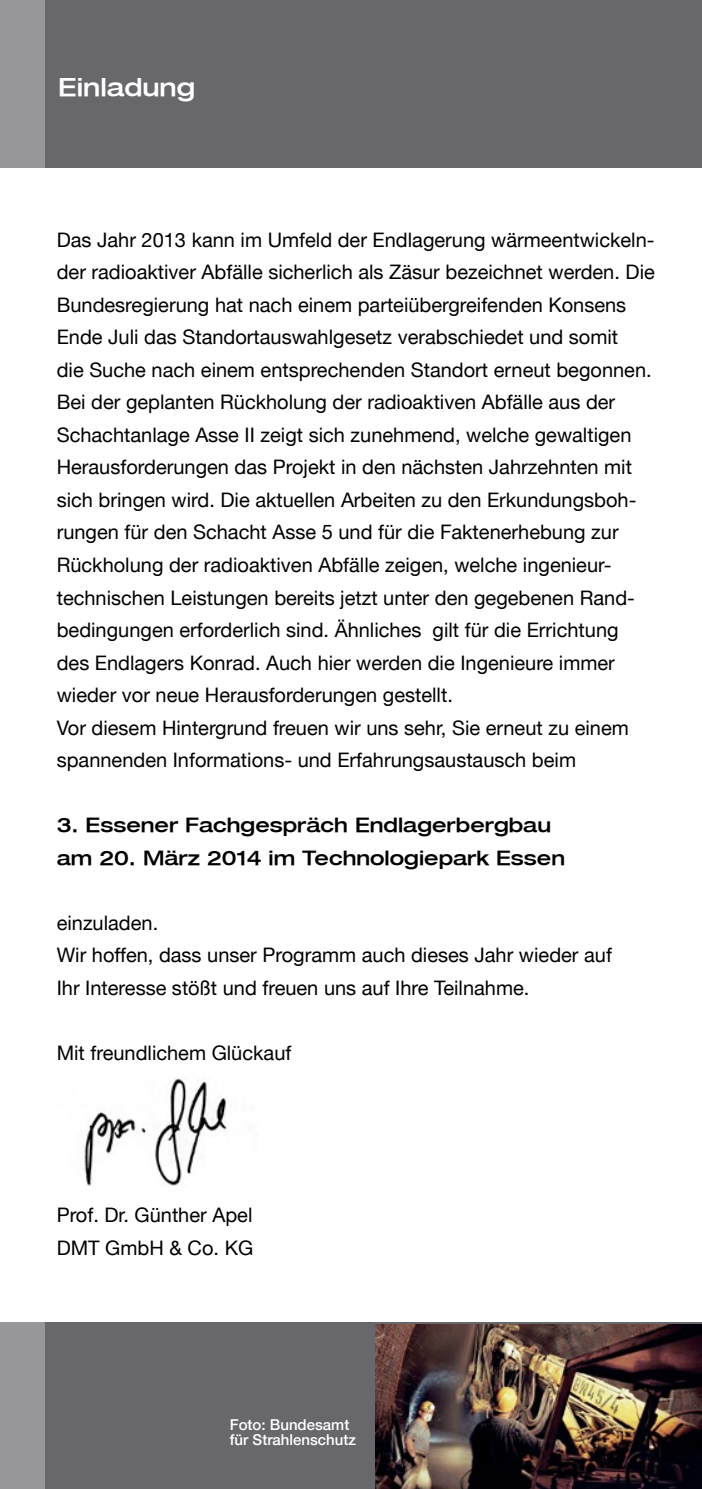
<style>
.page{position:relative;width:702px;height:1489px;background:#fff}
.page>*{position:absolute;margin:0;border:0;box-sizing:border-box;transform-origin:0 0}
.t1{font:500 expanded 25px "Helvetica Neue LT";color:#fff}
.t2{font:20px/32.5px "Helvetica Neue LT";color:#000}
.t3{font:500 expanded 20px/32.5px "Helvetica Neue LT";color:#000}
.t4{font:500 15px/15px "Helvetica Neue LT";color:#fff}
</style>
<div class="page">
<div style="left:42px;top:0;width:660px;height:168px;background:#68676c"></div>
<div style="left:0;top:1322px;width:702px;height:166px;background:#68676c"></div>
<div style="left:0;top:1322px;width:45px;height:166px;background:#98989c"></div>
<img style="left:84px;top:1078px;width:143px;height:108px">
<img style="left:376px;top:1324px;width:326px;height:164px">
<div style="left:0;top:0;width:45px;height:168px;background:#98989c"></div>
<p class="t1" style="left:58px;top:71px;width:139px">Einladung</p>
<p class="t2" style="left:57px;top:223px;width:599px">Das Jahr 2013 kann im Umfeld der Endlagerung wärmeentwickeln&shy;der radioaktiver Abfälle sicherlich als Zäsur bezeichnet werden. Die Bundesregierung hat nach einem parteiübergreifenden Konsens Ende Juli das Standortauswahlgesetz verabschiedet und somit<br>die Suche nach einem entsprechenden Standort erneut begonnen.<br>Bei der geplanten Rückholung der radioaktiven Abfälle aus der Schachtanlage Asse II zeigt sich zunehmend, welche gewaltigen Herausforderungen das Projekt in den nächsten Jahrzehnten mit sich bringen wird. Die aktuellen Arbeiten zu den Erkundungsboh&shy;rungen für den Schacht Asse 5 und für die Faktenerhebung zur Rückholung der radioaktiven Abfälle zeigen, welche ingenieur&shy;technischen Leistungen bereits jetzt unter den gegebenen Rand&shy;bedingungen erforderlich sind. Ähnliches gilt für die Errichtung des Endlagers Konrad. Auch hier werden die Ingenieure immer wieder vor neue Herausforderungen gestellt.<br>Vor diesem Hintergrund freuen wir uns sehr, Sie erneut zu einem spannenden Informations- und Erfahrungsaustausch beim</p>
<p class="t3" style="left:57px;top:808px;width:510px">3. Essener Fachgespräch Endlagerbergbau am 20. März 2014 im Technologiepark Essen</p>
<p class="t2" style="left:57px;top:906px;width:556px">einzuladen.<br>Wir hoffen, dass unser Programm auch dieses Jahr wieder auf<br>Ihr Interesse stößt und freuen uns auf Ihre Teilnahme.</p>
<p class="t2" style="left:57px;top:1036px;width:236px">Mit freundlichem Glückauf</p>
<p class="t2" style="left:57px;top:1198px;width:198px">Prof. Dr. Günther Apel<br>DMT GmbH &amp; Co. KG</p>
<p class="t4" style="left:230px;top:1416px;width:128px">Foto: Bundesamt für Strahlenschutz</p>
</div>
